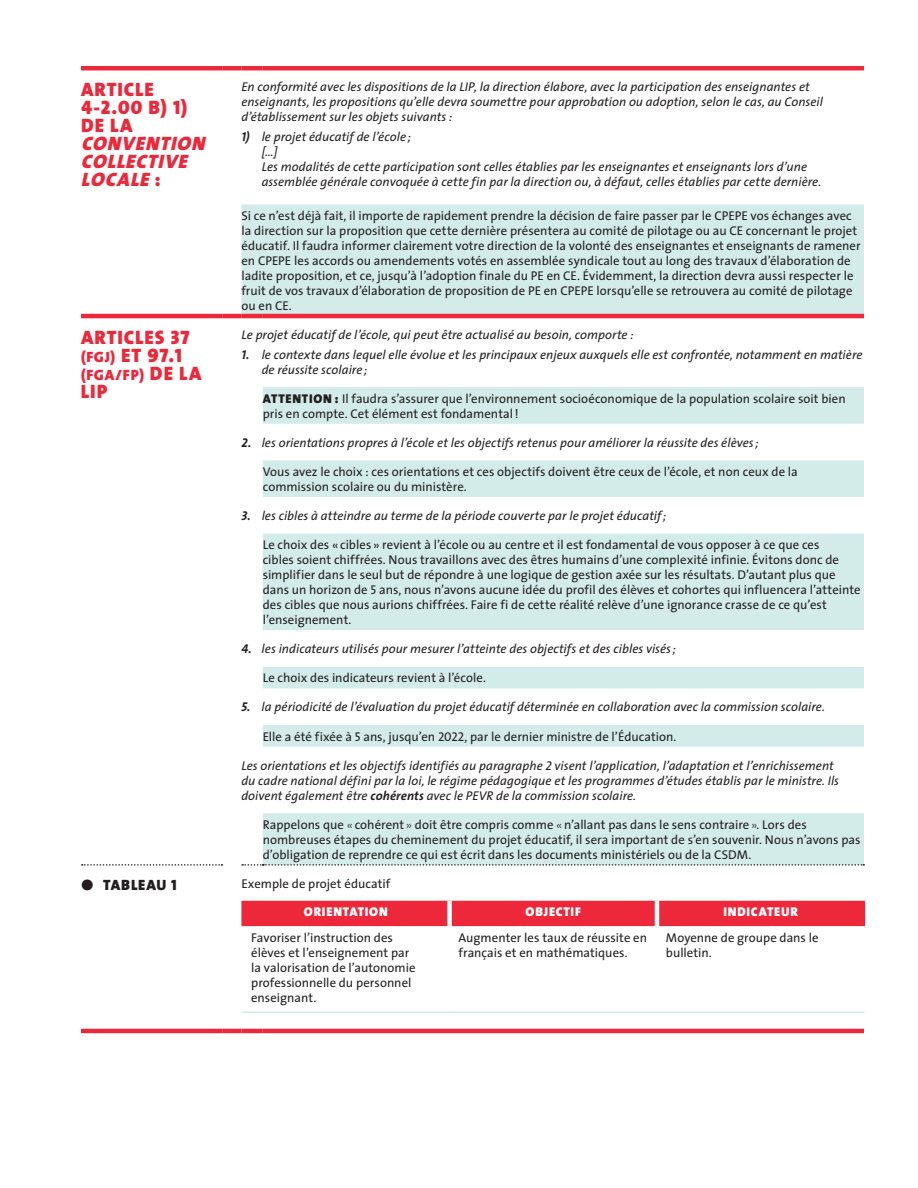
<style>
.page{position:relative;width:918px;height:1188px;background:#fff}
.page>*{position:absolute;margin:0;border:0;box-sizing:border-box;transform-origin:0 0}
.t1{font:19.5px/18px "The Sans Black Caps";letter-spacing:.045em;color:#ee283b}
.t2{font:italic 19.5px/18px "The Sans Black Caps";color:#ee283b}
.t3{font:15px "The Sans Black Caps";color:#ee283b}
.t4{font:15px "The Sans Black Caps";letter-spacing:.055em;color:#231f20}
.t5{font:12.75px/15px "The Sans";color:#231f20}
.t6{font:italic 12.75px/15px "The Sans";letter-spacing:.005em;color:#231f20}
.t7{font:12.75px "The Sans Black Caps";letter-spacing:.065em;color:#fff}
.s1{font-style:normal}
.s2{font-size:15px}
.s3{font-size:19.5px}
.s4{font-family:"The Sans Bold Caps"}
.s5{font-family:"The Sans Black Caps"}
.s6{font-family:"The Sans Caps"}
.s7{font-weight:700}
.s8{font-weight:300}
.s9{font-family:"The Sans Black Expert"}
</style>
<div class="page">
<svg style="left:241px;top:204px;width:623px;height:661px;fill:#d3ece9"></svg>
<hr style="left:81px;top:66px;width:141px;height:4px;background:#ee283b">
<hr style="left:241px;top:66px;width:22px;height:4px;background:#ee283b">
<hr style="left:263px;top:66px;width:601px;height:4px;background:#ee283b">
<hr style="left:222px;top:66px;width:19px;height:4px;background:#ee283b">
<hr style="left:81px;top:314px;width:141px;height:4px;background:#ee283b">
<hr style="left:222px;top:314px;width:19px;height:4px;background:#ee283b">
<hr style="left:241px;top:314px;width:22px;height:4px;background:#ee283b">
<hr style="left:263px;top:314px;width:601px;height:4px;background:#ee283b">
<svg style="left:82px;top:864px;width:140px;height:2px"></svg>
<svg style="left:242px;top:864px;width:622px;height:2px"></svg>
<hr style="left:81px;top:1029px;width:141px;height:4px;background:#ee283b">
<hr style="left:222px;top:1029px;width:19px;height:4px;background:#ee283b">
<hr style="left:241px;top:1029px;width:22px;height:4px;background:#ee283b">
<hr style="left:263px;top:1029px;width:601px;height:4px;background:#ee283b">
<hr style="left:241px;top:901px;width:2px;height:25px;background:#ee283b">
<div style="left:243px;top:901px;width:622px;height:25px;background:#ee283b"></div>
<div style="left:447px;top:901px;width:5px;height:25px;background:#fff"></div>
<hr style="left:655px;top:901px;width:4px;height:25px;background:#fff">
<hr style="left:242px;top:1011px;width:208px;height:2px;background:#d3ece9">
<hr style="left:450px;top:1011px;width:207px;height:2px;background:#d3ece9">
<hr style="left:657px;top:1011px;width:207px;height:2px;background:#d3ece9">
<h1 class="t1" style="left:81px;top:81px;width:108px">ARTICLE<br>4-2.00 B) 1)<br>DE LA</h1>
<h1 class="t2" style="left:81px;top:135px;width:131px">CONVENTION<br>COLLECTIVE<br>LOCALE <span class="s1">:</span></h1>
<h1 class="t1" style="left:81px;top:329px;width:110px">ARTICLES 37 <span class="s2">(FGJ)</span> ET 97.1</h1>
<p class="t3" style="left:81px;top:366px;width:122px">(FGA/FP) <span class="s3">DE LA</span></p>
<h1 class="t1" style="left:81px;top:383px;width:28px">LIP</h1>
<p class="t6" style="left:241px;top:80px;width:583px">En conformité avec les dispositions de la LIP, la direction élabore, avec la participation des enseignantes et enseignants, les propositions qu’elle devra soumettre pour approbation ou adoption, selon le cas, au Conseil d’établissement sur les objets suivants :</p>
<p class="t6" style="left:262px;top:129px;width:561px;text-indent:-20px"><span class="s4">1)</span> le projet éducatif de l’école ;<br>[…]<br>Les modalités de cette participation sont celles établies par les enseignantes et enseignants lors d’une assemblée générale convoquée à cette fin par la direction ou, à défaut, celles établies par cette dernière.</p>
<p class="t5" style="left:241px;top:208px;width:621px">Si ce n’est déjà fait, il importe de rapidement prendre la décision de faire passer par le CPEPE vos échanges avec la direction sur la proposition que cette dernière présentera au comité de pilotage ou au CE concernant le projet éducatif. Il faudra informer clairement votre direction de la volonté des enseignantes et enseignants de ramener en CPEPE les accords ou amendements votés en assemblée syndicale tout au long des travaux d’élaboration de ladite proposition, et ce, jusqu’à l’adoption finale du PE en CE. Évidemment, la direction devra aussi respecter le fruit de vos travaux d’élaboration de proposition de PE en CPEPE lorsqu’elle se retrouvera au comité de pilotage ou en CE.</p>
<p class="t6" style="left:241px;top:327px;width:394px">Le projet éducatif de l’école, qui peut être actualisé au besoin, comporte :</p>
<p class="t6" style="left:262px;top:347px;width:602px;text-indent:-20px"><span class="s4">1.</span> le contexte dans lequel elle évolue et les principaux enjeux auxquels elle est confrontée, notamment en matière de réussite scolaire ;</p>
<p class="t5" style="left:263px;top:391px;width:584px"><span class="s5">ATTENTION :</span> Il faudra s’assurer que l’environnement socioéconomique de la population scolaire soit bien pris en compte. Cet élément est fondamental!</p>
<p class="t6" style="left:241px;top:435px;width:519px"><span class="s4">2.</span> les orientations propres à l’école et les objectifs retenus pour améliorer la réussite des élèves;</p>
<p class="t5" style="left:263px;top:464px;width:537px">Vous avez le choix : ces orientations et ces objectifs doivent être ceux de l’école, et non ceux de la commission scolaire ou du ministère.</p>
<p class="t6" style="left:241px;top:508px;width:427px"><span class="s4">3.</span> les cibles à atteindre au terme de la période couverte par le projet éducatif;</p>
<p class="t5" style="left:263px;top:537px;width:599px">Le choix des «cibles» revient à l’école ou au centre et il est fondamental de vous opposer à ce que ces<br>cibles soient chiffrées. Nous travaillons avec des êtres humains d’une complexité infinie. Évitons donc de simplifier dans le seul but de répondre à une logique de gestion axée sur les résultats. D’autant plus que dans un horizon de <span class="s6">5</span> ans, nous n’avons aucune idée du profil des élèves et cohortes qui influencera l’atteinte des cibles que nous aurions chiffrées. Faire fi de cette réalité relève d’une ignorance crasse de ce qu’est l’enseignement.</p>
<p class="t6" style="left:241px;top:642px;width:436px"><span class="s4">4.</span> les indicateurs utilisés pour mesurer l’atteinte des objectifs et des cibles visés;</p>
<p class="t5" style="left:263px;top:671px;width:225px">Le choix des indicateurs revient à l’école.</p>
<p class="t6" style="left:241px;top:700px;width:585px"><span class="s4">5.</span> la périodicité de l’évaluation du projet éducatif déterminée en collaboration avec la commission scolaire.</p>
<p class="t5" style="left:263px;top:729px;width:415px">Elle a été fixée à <span class="s6">5</span> ans, jusqu’en <span class="s6">2022</span>, par le dernier ministre de l’Éducation.</p>
<p class="t6" style="left:241px;top:758px;width:599px">Les orientations et les objectifs identifiés au paragraphe <span class="s6">2</span> visent l’application, l’adaptation et l’enrichissement du cadre national défini par la loi, le régime pédagogique et les programmes d’études établis par le ministre. Ils doivent également être <span class="s7">cohérents</span> avec le PEVR de la commission scolaire.</p>
<p class="t5" style="left:263px;top:817px;width:599px">Rappelons que <span class="s8">«</span> cohérent <span class="s8">»</span> doit être compris comme <span class="s8">«</span>n’allant pas dans le sens contraire<span class="s8">»</span>. Lors des nombreuses étapes du cheminement du projet éducatif, il sera important de s’en souvenir. Nous n’avons pas d’obligation de reprendre ce qui est écrit dans les documents ministériels ou de la CSDM.</p>
<p class="t4" style="left:81px;top:875px;width:97px"><span class="s9">ö</span> TABLEAU 1</p>
<p class="t5" style="left:241px;top:876px;width:150px">Exemple de projet éducatif</p>
<p class="t7" style="left:304px;top:903px;width:85px">ORIENTATION</p>
<p class="t7" style="left:526px;top:903px;width:57px">OBJECTIF</p>
<p class="t7" style="left:723px;top:903px;width:76px">INDICATEUR</p>
<p class="t5" style="left:251px;top:930px;width:166px">Favoriser l’instruction des élèves et l’enseignement par la valorisation de l’autonomie professionnelle du personnel enseignant.</p>
<p class="t5" style="left:459px;top:930px;width:190px">Augmenter les taux de réussite en français et en mathématiques.</p>
<p class="t5" style="left:666px;top:930px;width:154px">Moyenne de groupe dans le bulletin.</p>
</div>
